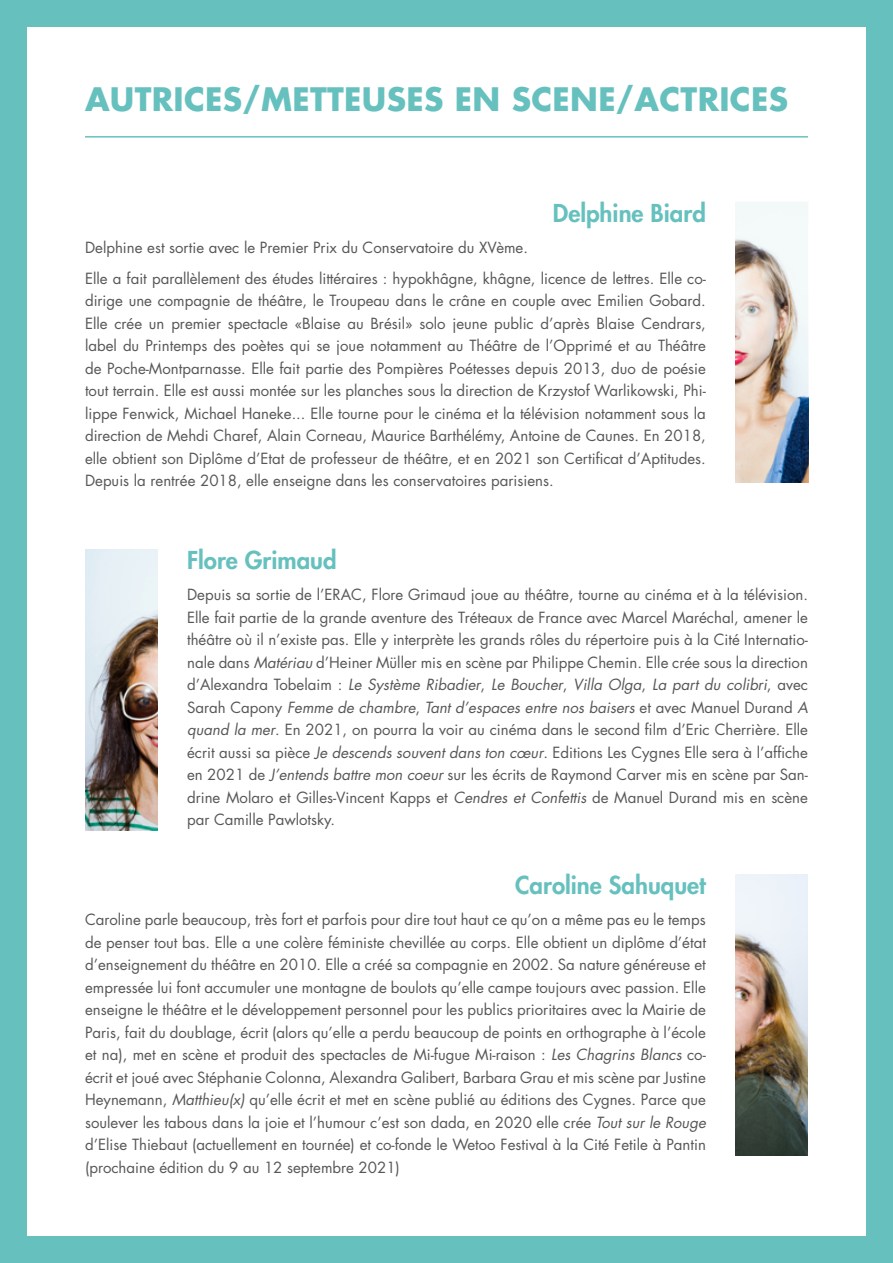
<style>
.page{position:relative;width:893px;height:1263px;background:#fff}
.page>*{position:absolute;margin:0;border:0;box-sizing:border-box;transform-origin:0 0}
.t1{font:700 31.5px "Futura Std";letter-spacing:.01em;color:#66c1be}
.t2{font:800 24px "Futura Std";color:#66c1be}
.t3{font:15px/22.5px "Futura Std";color:#575756;text-align:justify}
.s1{font-style:italic}
</style>
<div class="page">
<div style="left:0;top:0;width:893px;height:1263px;border:27px solid #66c1be"></div>
<img style="left:736px;top:202px;width:72px;height:281px">
<img style="left:85px;top:550px;width:72px;height:280px">
<hr style="left:85px;top:136px;width:723px;height:2px;background:#66c1be">
<img style="left:735px;top:874px;width:72px;height:281px">
<h1 class="t1" style="left:85px;top:78px;width:704px">AUTRICES/METTEUSES EN SCENE/ACTRICES</h1>
<h2 class="t2" style="left:553px;top:198px;width:155px">Delphine Biard</h2>
<p class="t3" style="left:85px;top:232px;width:622px;line-height:31px">Delphine est sortie avec le Premier Prix du Conservatoire du XVème.<br>Elle a fait parallèlement des études littéraires : hypokhâgne, khâgne, licence de lettres. Elle co-</p>
<p class="t3" style="left:85px;top:290px;width:622px">dirige une compagnie de théâtre, le Troupeau dans le crâne en couple avec Emilien Gobard.<br>Elle crée un premier spectacle «Blaise au Brésil» solo jeune public d’après Blaise Cendrars, label du Printemps des poètes qui se joue notamment au Théâtre de l’Opprimé et au Théâtre de Poche-Montparnasse. Elle fait partie des Pompières Poétesses depuis 2013, duo de poésie tout terrain. Elle est aussi montée sur les planches sous la direction de Krzystof Warlikowski, Phi&shy;lippe Fenwick, Michael Haneke... Elle tourne pour le cinéma et la télévision notamment sous la direction de Mehdi Charef, Alain Corneau, Maurice Barthélémy, Antoine de Caunes. En 2018, elle obtient son Diplôme d’Etat de professeur de théâtre, et en 2021 son Certificat d’Aptitudes.<br>Depuis la rentrée 2018, elle enseigne dans les conservatoires parisiens.</p>
<h2 class="t2" style="left:187px;top:545px;width:151px">Flore Grimaud</h2>
<p class="t3" style="left:187px;top:584px;width:622px">Depuis sa sortie de l’ERAC, Flore Grimaud joue au théâtre, tourne au cinéma et à la télévision.<br>Elle fait partie de la grande aventure des Tréteaux de France avec Marcel Maréchal, amener le théâtre où il n’existe pas. Elle y interprète les grands rôles du répertoire puis à la Cité Internatio&shy;nale dans <span class="s1">Matériau</span> d’Heiner Müller mis en scène par Philippe Chemin. Elle crée sous la direction d’Alexandra Tobelaim : <span class="s1">Le Système Ribadier</span>, <span class="s1">Le Boucher</span>, <span class="s1">Villa Olga</span>, <span class="s1">La part du colibri</span>, avec Sarah Capony <span class="s1">Femme de chambre</span>, <span class="s1">Tant d’espaces entre nos baisers</span> et avec Manuel Durand <span class="s1">A quand la mer</span>. En 2021, on pourra la voir au cinéma dans le second film d’Eric Cherrière. Elle écrit aussi sa pièce <span class="s1">Je descends souvent dans ton cœur</span>. Editions Les Cygnes Elle sera à l’affiche en 2021 de <span class="s1">J’entends battre mon coeur</span> sur les écrits de Raymond Carver mis en scène par San&shy;drine Molaro et Gilles-Vincent Kapps et <span class="s1">Cendres et Confettis</span> de Manuel Durand mis en scène par Camille Pawlotsky.</p>
<h2 class="t2" style="left:515px;top:870px;width:192px">Caroline Sahuquet</h2>
<p class="t3" style="left:85px;top:909px;width:622px">Caroline parle beaucoup, très fort et parfois pour dire tout haut ce qu’on a même pas eu le temps de penser tout bas. Elle a une colère féministe chevillée au corps. Elle obtient un diplôme d’état d’enseignement du théâtre en 2010. Elle a créé sa compagnie en 2002. Sa nature généreuse et empressée lui font accumuler une montagne de boulots qu’elle campe toujours avec passion. Elle enseigne le théâtre et le développement personnel pour les publics prioritaires avec la Mairie de Paris, fait du doublage, écrit (alors qu’elle a perdu beaucoup de points en orthographe à l’école et na), met en scène et produit des spectacles de Mi-fugue Mi-raison : <span class="s1">Les Chagrins Blancs</span> co&shy;écrit et joué avec Stéphanie Colonna, Alexandra Galibert, Barbara Grau et mis scène par Justine Heynemann, <span class="s1">Matthieu(x)</span> qu’elle écrit et met en scène publié au éditions des Cygnes. Parce que soulever les tabous dans la joie et l’humour c’est son dada, en 2020 elle crée <span class="s1">Tout sur le Rouge </span>d’Elise Thiebaut (actuellement en tournée) et co-fonde le Wetoo Festival à la Cité Fetile à Pantin (prochaine édition du 9 au 12 septembre 2021)</p>
</div>
